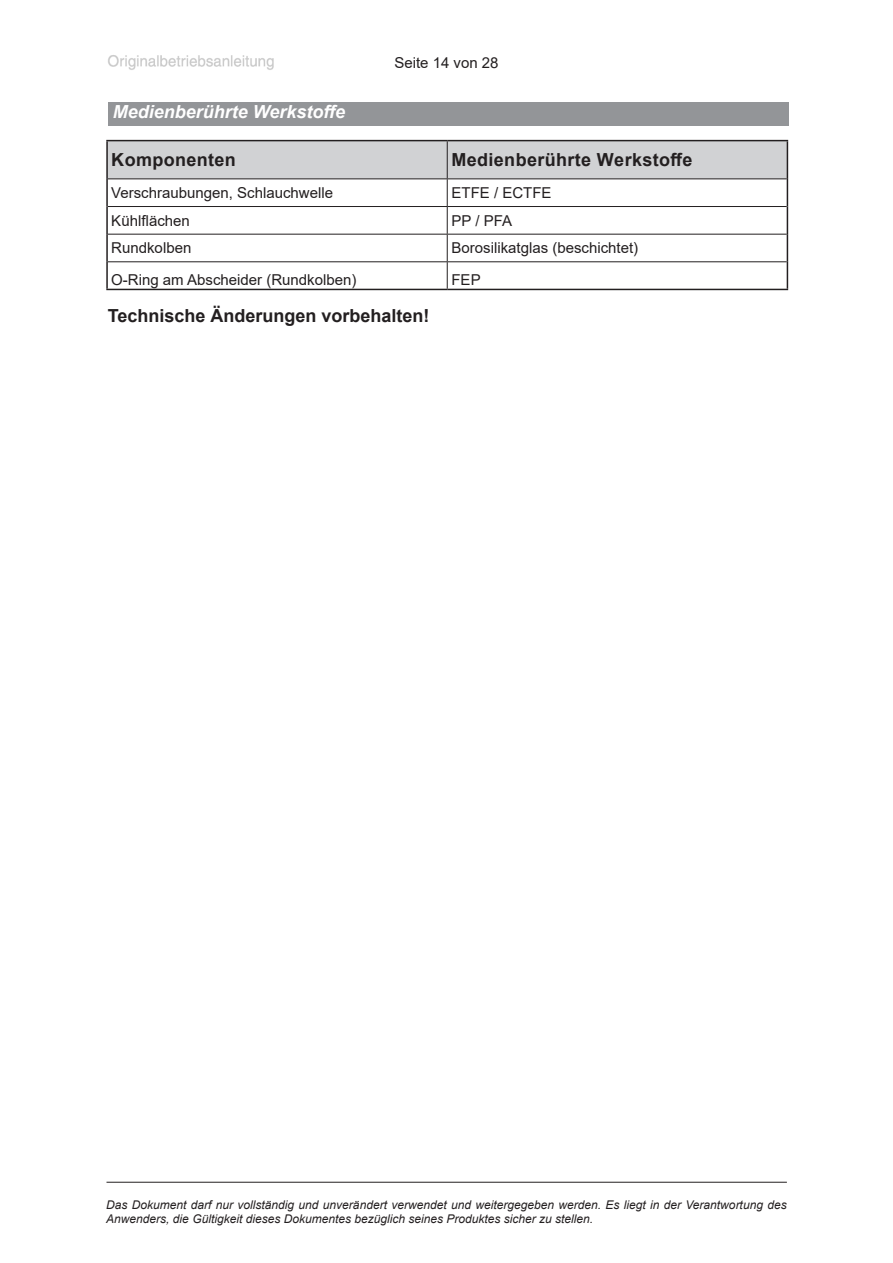
<style>
.page{position:relative;width:893px;height:1263px;background:#fff}
.page>*{position:absolute;margin:0;border:0;box-sizing:border-box;transform-origin:0 0}
.t1{font:700 18px "Arial";letter-spacing:.02em;color:#231f20}
.t2{font:700 18px "Arial";color:#231f20}
.t3{font:italic 700 18px "Arial";color:#fff}
.t4{font:15px "Arial";color:#231f20}
.t5{font:italic 12px/14.4px "Arial";color:#231f20}
</style>
<div class="page">
<hr style="left:106px;top:1182px;width:681px;height:1px;background:#231f20">
<img style="left:108px;top:55px;width:166px;height:15px">
<div style="left:108px;top:102px;width:680px;height:23px;background:#939598"></div>
<hr style="left:106px;top:141px;width:2px;height:38px;background:#231f20">
<hr style="left:106px;top:140px;width:341px;height:1px;background:#231f20">
<hr style="left:447px;top:140px;width:341px;height:1px;background:#231f20">
<hr style="left:106px;top:179px;width:2px;height:27px;background:#231f20">
<hr style="left:106px;top:206px;width:2px;height:28px;background:#231f20">
<hr style="left:106px;top:262px;width:2px;height:27px;background:#231f20">
<hr style="left:106px;top:289px;width:341px;height:1px;background:#231f20">
<hr style="left:447px;top:289px;width:341px;height:1px;background:#231f20">
<hr style="left:106px;top:234px;width:2px;height:28px;background:#231f20">
<svg style="left:107px;top:141px;width:681px;height:148px"></svg>
<hr style="left:108px;top:261px;width:339px;height:1px;background:#231f20">
<hr style="left:447px;top:261px;width:340px;height:1px;background:#231f20">
<p class="t4" style="left:394px;top:53px;width:106px">Seite 14 von 28</p>
<h1 class="t3" style="left:113px;top:100px;width:234px">Medienberührte Werkstoffe</h1>
<h1 class="t1" style="left:111px;top:147px;width:126px">Komponenten</h1>
<h1 class="t1" style="left:451px;top:147px;width:242px">Medienberührte Werkstoffe</h1>
<p class="t4" style="left:111px;top:183px;width:223px">Verschraubungen, Schlauchwelle</p>
<p class="t4" style="left:451px;top:183px;width:102px">ETFE / ECTFE</p>
<p class="t4" style="left:111px;top:210px;width:80px">Kühlflächen</p>
<p class="t4" style="left:451px;top:210px;width:62px">PP / PFA</p>
<p class="t4" style="left:111px;top:238px;width:82px">Rundkolben</p>
<p class="t4" style="left:451px;top:238px;width:188px">Borosilikatglas (beschichtet)</p>
<p class="t4" style="left:111px;top:269px;width:247px">O-Ring am Abscheider (Rundkolben)</p>
<p class="t4" style="left:451px;top:269px;width:31px">FEP</p>
<h1 class="t2" style="left:108px;top:303px;width:323px">Technische Änderungen vorbehalten!</h1>
<p class="t5" style="left:106px;top:1197px;width:682px">Das Dokument darf nur vollständig und unverändert verwendet und weitergegeben werden. Es liegt in der Verantwortung des<br>Anwenders, die Gültigkeit dieses Dokumentes bezüglich seines Produktes sicher zu stellen.</p>
</div>
